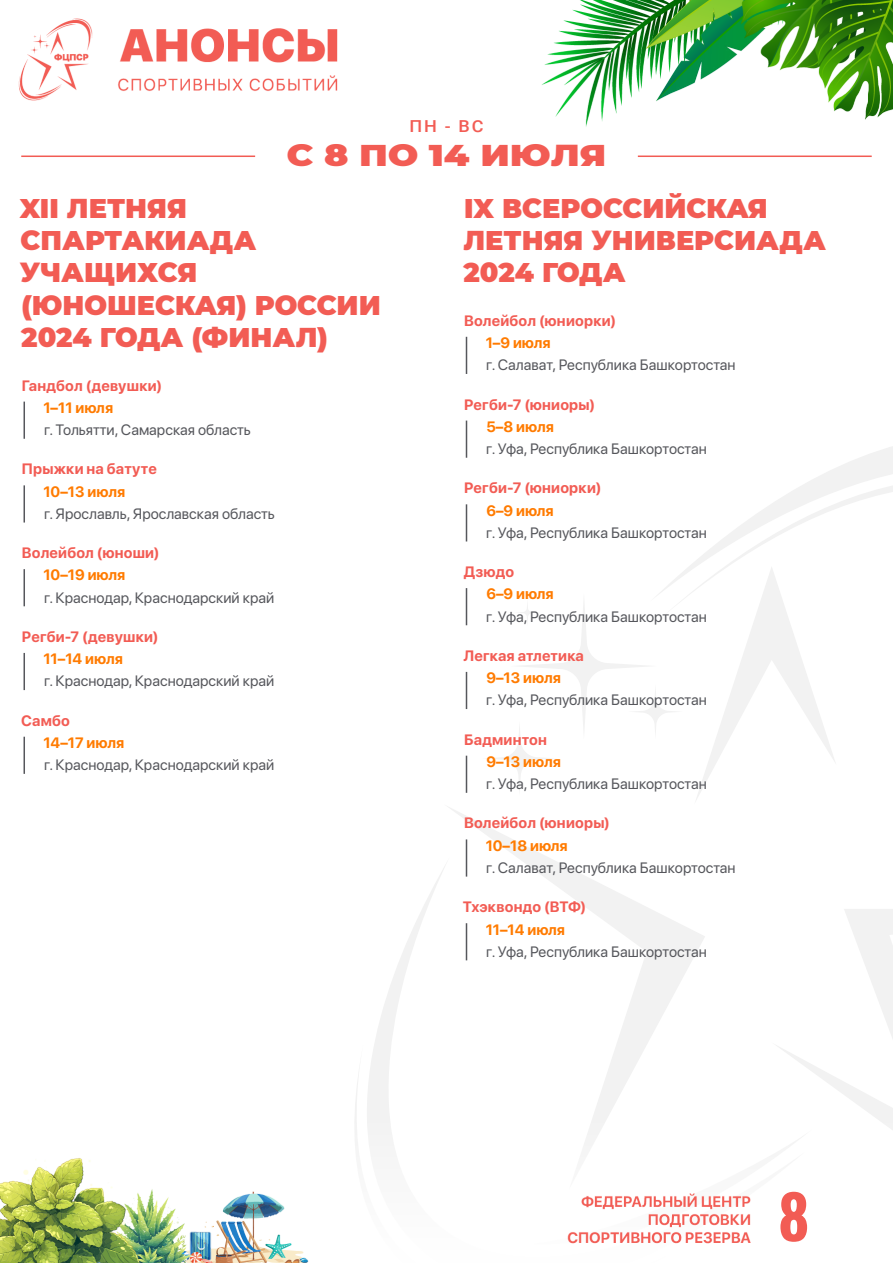
<style>
.page{position:relative;width:893px;height:1263px;background:#fff}
.page>*{position:absolute;margin:0;border:0;box-sizing:border-box;transform-origin:0 0}
.t1{font:700 60px "Oswald";color:#f25c54}
.t2{font:900 30px "Montserrat";color:#f25c54;scale:1.2 1}
.А_-_Заголовок{font:900 27px/32.4px "Montserrat";color:#f25c54}
.t3{font:500 16.5px "Roboto";color:#f25c54;scale:1.09 1}
.А_-_Текст{font:15px "SF Pro Display";color:#56575c}
.А_-_вид_спорта{font:italic 700 15px "SF Pro Display";letter-spacing:.015em;color:#f25c54}
.А_-_дата{font:italic 700 15px "SF Pro Display";color:#ff7b00}
</style>
<div class="page">
<img style="left:0;top:0;width:893px;height:1263px">
<hr style="left:21px;top:156px;width:234px;height:1px;background:#f25c54">
<hr style="left:638px;top:156px;width:234px;height:1px;background:#f25c54">
<hr style="left:24px;top:402px;width:1px;height:37px;background:#56575c">
<hr style="left:24px;top:485px;width:1px;height:37px;background:#56575c">
<hr style="left:24px;top:569px;width:1px;height:37px;background:#56575c">
<hr style="left:24px;top:653px;width:1px;height:37px;background:#56575c">
<hr style="left:24px;top:737px;width:1px;height:37px;background:#56575c">
<hr style="left:466px;top:337px;width:1px;height:37px;background:#56575c">
<hr style="left:466px;top:421px;width:1px;height:37px;background:#56575c">
<hr style="left:466px;top:504px;width:1px;height:37px;background:#56575c">
<hr style="left:466px;top:588px;width:1px;height:37px;background:#56575c">
<hr style="left:466px;top:672px;width:1px;height:37px;background:#56575c">
<hr style="left:466px;top:756px;width:1px;height:37px;background:#56575c">
<hr style="left:466px;top:839px;width:1px;height:37px;background:#56575c">
<hr style="left:466px;top:923px;width:1px;height:37px;background:#56575c">
<p class="t3" style="left:409px;top:115px;width:69px">ПН - ВС</p>
<h2 class="t2" style="left:287px;top:133px;width:268px">С 8 ПО 14 ИЮЛЯ</h2>
<p class="А_-_Заголовок" style="left:20px;top:190px;width:362px">XII ЛЕТНЯЯ<br>СПАРТАКИАДА<br>УЧАЩИХСЯ (ЮНОШЕСКАЯ) РОССИИ<br>2024 ГОДА (ФИНАЛ)</p>
<p class="А_-_вид_спорта" style="left:22px;top:375px;width:142px">Гандбол (девушки)</p>
<p class="А_-_дата" style="left:43px;top:397px;width:71px">1–11 июля</p>
<p class="А_-_Текст" style="left:44px;top:419px;width:208px">г. Тольятти, Самарская область</p>
<p class="А_-_вид_спорта" style="left:22px;top:458px;width:136px">Прыжки на батуте</p>
<p class="А_-_дата" style="left:43px;top:481px;width:83px">10–13 июля</p>
<p class="А_-_Текст" style="left:44px;top:503px;width:232px">г. Ярославль, Ярославская область</p>
<p class="А_-_вид_спорта" style="left:22px;top:542px;width:139px">Волейбол (юноши)</p>
<p class="А_-_дата" style="left:43px;top:564px;width:83px">10–19 июля</p>
<p class="А_-_Текст" style="left:44px;top:587px;width:232px">г. Краснодар, Краснодарский край</p>
<p class="А_-_вид_спорта" style="left:22px;top:626px;width:138px">Регби-7 (девушки)</p>
<p class="А_-_дата" style="left:43px;top:648px;width:81px">11–14 июля</p>
<p class="А_-_Текст" style="left:44px;top:670px;width:232px">г. Краснодар, Краснодарский край</p>
<p class="А_-_вид_спорта" style="left:21px;top:710px;width:50px">Самбо</p>
<p class="А_-_дата" style="left:43px;top:732px;width:82px">14–17 июля</p>
<p class="А_-_Текст" style="left:44px;top:754px;width:232px">г. Краснодар, Краснодарский край</p>
<p class="А_-_Заголовок" style="left:463px;top:190px;width:364px">IX ВСЕРОССИЙСКАЯ<br>ЛЕТНЯЯ УНИВЕРСИАДА<br>2024 ГОДА</p>
<p class="А_-_вид_спорта" style="left:464px;top:310px;width:154px">Волейбол (юниорки)</p>
<p class="А_-_дата" style="left:486px;top:332px;width:67px">1–9 июля</p>
<p class="А_-_Текст" style="left:486px;top:354px;width:251px">г. Салават, Республика Башкортостан</p>
<p class="А_-_вид_спорта" style="left:464px;top:394px;width:132px">Регби-7 (юниоры)</p>
<p class="А_-_дата" style="left:487px;top:416px;width:69px">5–8 июля</p>
<p class="А_-_Текст" style="left:486px;top:438px;width:222px">г. Уфа, Республика Башкортостан</p>
<p class="А_-_вид_спорта" style="left:464px;top:477px;width:139px">Регби-7 (юниорки)</p>
<p class="А_-_дата" style="left:486px;top:500px;width:69px">6–9 июля</p>
<p class="А_-_Текст" style="left:486px;top:522px;width:222px">г. Уфа, Республика Башкортостан</p>
<p class="А_-_вид_спорта" style="left:464px;top:561px;width:52px">Дзюдо</p>
<p class="А_-_дата" style="left:486px;top:583px;width:69px">6–9 июля</p>
<p class="А_-_Текст" style="left:486px;top:605px;width:222px">г. Уфа, Республика Башкортостан</p>
<p class="А_-_вид_спорта" style="left:463px;top:645px;width:122px">Легкая атлетика</p>
<p class="А_-_дата" style="left:486px;top:667px;width:76px">9–13 июля</p>
<p class="А_-_Текст" style="left:486px;top:689px;width:222px">г. Уфа, Республика Башкортостан</p>
<p class="А_-_вид_спорта" style="left:464px;top:729px;width:84px">Бадминтон</p>
<p class="А_-_дата" style="left:486px;top:751px;width:76px">9–13 июля</p>
<p class="А_-_Текст" style="left:486px;top:773px;width:222px">г. Уфа, Республика Башкортостан</p>
<p class="А_-_вид_спорта" style="left:464px;top:812px;width:147px">Волейбол (юниоры)</p>
<p class="А_-_дата" style="left:486px;top:835px;width:84px">10–18 июля</p>
<p class="А_-_Текст" style="left:486px;top:857px;width:251px">г. Салават, Республика Башкортостан</p>
<p class="А_-_вид_спорта" style="left:463px;top:896px;width:125px">Тхэквондо (ВТФ)</p>
<p class="А_-_дата" style="left:486px;top:918px;width:81px">11–14 июля</p>
<p class="А_-_Текст" style="left:486px;top:941px;width:222px">г. Уфа, Республика Башкортостан</p>
<h1 class="t1" style="left:778px;top:1185px;width:33px">8</h1>
</div>
